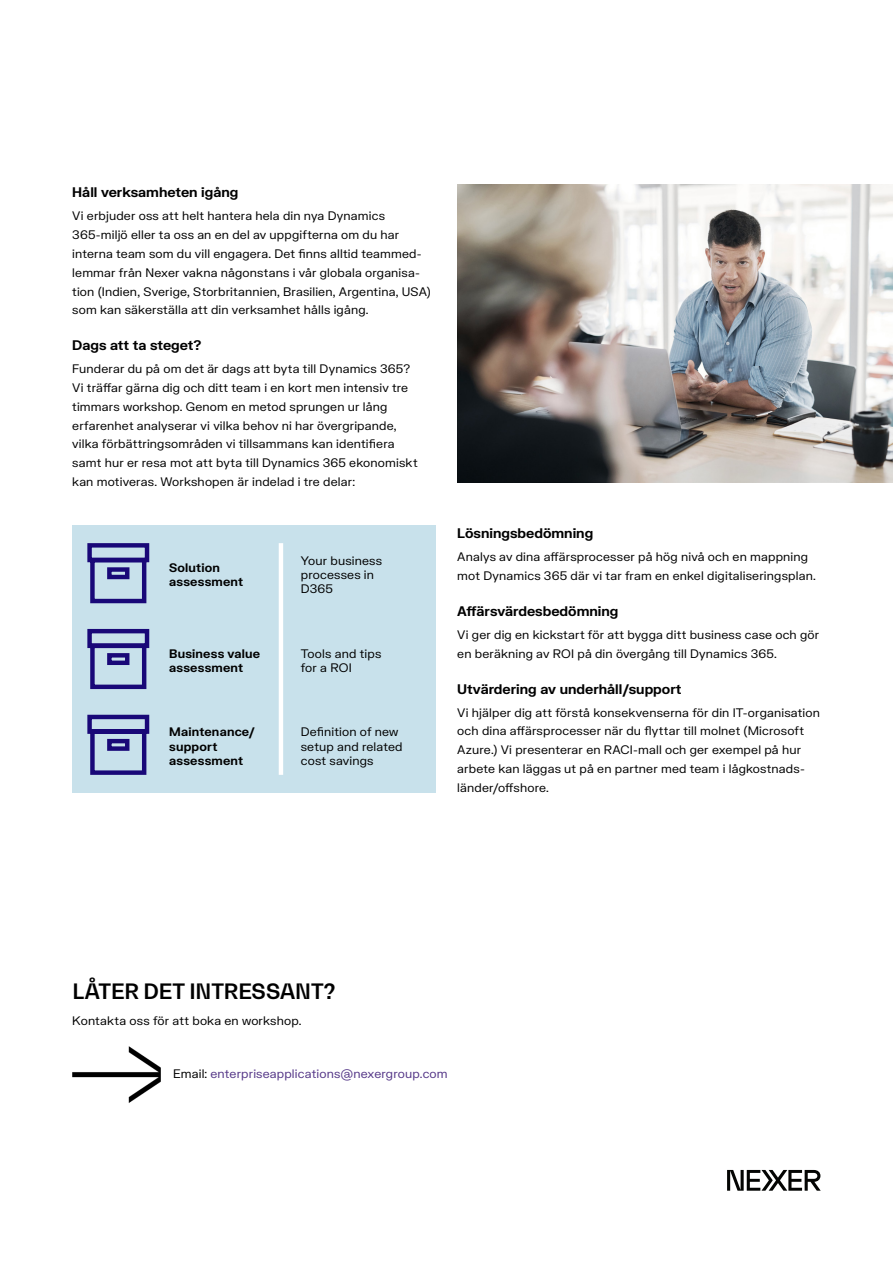
<style>
.page{position:relative;width:893px;height:1263px;background:#fff}
.page>*{position:absolute;margin:0;border:0;box-sizing:border-box;transform-origin:0 0}
.Underrubrik{font:700 21px "Bw Gradual";letter-spacing:-.01em;color:#000}
.Mellanrubrik{font:700 13.5px "FK Grotesk";color:#000}
.Mellanrubrik-2{font:12px/18.8px "FK Grotesk";letter-spacing:.015em;color:#000}
.Mellanrubrik-3{font:700 12px/14.4px "FK Grotesk";letter-spacing:.015em;color:#000}
.Brödtext{font:12px "FK Grotesk";letter-spacing:.01em;color:#543687}
.Brödtext-2{font:12px "FK Grotesk";letter-spacing:.015em;color:#000}
.s1{color:#000}
</style>
<div class="page">
<div style="left:72px;top:525px;width:364px;height:267px;background:#c8e1eb"></div>
<svg style="left:727px;top:1170px;width:94px;height:21px"></svg>
<img style="left:457px;top:185px;width:436px;height:297px">
<svg style="left:87px;top:543px;width:63px;height:61px"></svg>
<svg style="left:87px;top:628px;width:63px;height:62px"></svg>
<svg style="left:87px;top:714px;width:63px;height:61px"></svg>
<hr style="left:279px;top:543px;width:4px;height:232px;background:#fff">
<img style="left:72px;top:1046px;width:89px;height:57px">
<p class="Mellanrubrik" style="left:72px;top:182px;width:168px">Håll verksamheten igång</p>
<p class="Mellanrubrik-2" style="left:72px;top:206px;width:360px">Vi erbjuder oss att helt hantera hela din nya Dynamics 365-miljö eller ta oss an en del av uppgifterna om du har interna team som du vill engagera. Det finns alltid teammed&shy;lemmar från Nexer vakna någonstans i vår globala organisa&shy;tion (Indien, Sverige, Storbritannien, Brasilien, Argentina, USA) som kan säkerställa att din verksamhet hålls igång.</p>
<p class="Mellanrubrik" style="left:72px;top:335px;width:131px">Dags att ta steget?</p>
<p class="Mellanrubrik-2" style="left:72px;top:359px;width:347px">Funderar du på om det är dags att byta till Dynamics 365?<br>Vi träffar gärna dig och ditt team i en kort men intensiv tre timmars workshop. Genom en metod sprungen ur lång erfarenhet analyserar vi vilka behov ni har övergripande, vilka förbättringsområden vi tillsammans kan identifiera samt hur er resa mot att byta till Dynamics 365 ekonomiskt kan motiveras. Workshopen är indelad i tre delar:</p>
<p class="Mellanrubrik-3" style="left:169px;top:560px;width:76px">Solution assessment</p>
<p class="Mellanrubrik-3" style="left:169px;top:645px;width:92px">Business value assessment</p>
<p class="Mellanrubrik-3" style="left:169px;top:724px;width:87px">Maintenance/ support assessment</p>
<p class="Mellanrubrik-2" style="left:301px;top:552px;width:83px;line-height:14.4px">Your business processes in<br>D365</p>
<p class="Mellanrubrik-2" style="left:301px;top:645px;width:82px;line-height:14.4px">Tools and tips for a ROI</p>
<p class="Mellanrubrik-2" style="left:301px;top:724px;width:103px;line-height:14.4px">Definition of new setup and related cost savings</p>
<p class="Mellanrubrik" style="left:457px;top:523px;width:137px">Lösningsbedömning</p>
<p class="Mellanrubrik-2" style="left:457px;top:547px;width:360px">Analys av dina affärsprocesser på hög nivå och en mappning mot Dynamics 365 där vi tar fram en enkel digitaliseringsplan.</p>
<p class="Mellanrubrik" style="left:457px;top:601px;width:163px">Affärsvärdesbedömning</p>
<p class="Mellanrubrik-2" style="left:457px;top:624px;width:363px">Vi ger dig en kickstart för att bygga ditt business case och gör en beräkning av ROI på din övergång till Dynamics 365.</p>
<p class="Mellanrubrik" style="left:457px;top:679px;width:226px">Utvärdering av underhåll/support</p>
<p class="Mellanrubrik-2" style="left:457px;top:702px;width:364px">Vi hjälper dig att förstå konsekvenserna för din IT-organisation och dina affärsprocesser när du flyttar till molnet (Microsoft Azure.) Vi presenterar en RACI-mall och ger exempel på hur arbete kan läggas ut på en partner med team i lågkostnads&shy;länder/offshore.</p>
<p class="Underrubrik" style="left:72px;top:977px;width:265px">LÅTER DET INTRESSANT?</p>
<p class="Brödtext-2" style="left:72px;top:1012px;width:231px">Kontakta oss för att boka en workshop.</p>
<p class="Brödtext" style="left:173px;top:1065px;width:276px"><span class="s1">Email:</span> enterpriseapplications@nexergroup.com</p>
</div>
